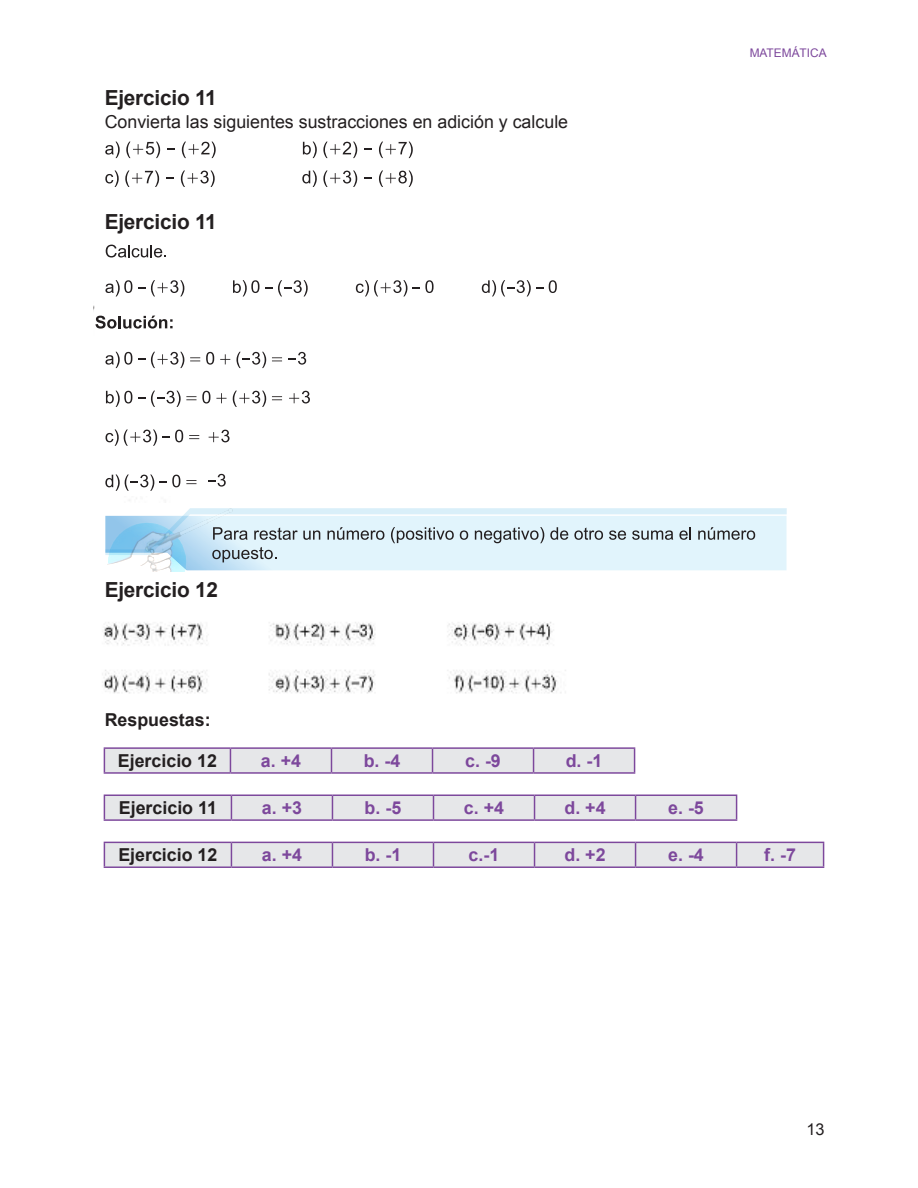
<style>
.page{position:relative;width:918px;height:1188px;background:#fff}
.page>*{position:absolute;margin:0;border:0;box-sizing:border-box;transform-origin:0 0}
.t1{font:700 20.85px "Arial";letter-spacing:-.01em;color:#231f20}
.t2{font:700 17.85px "Arial";color:#7d489c}
.t3{font:17.85px "Arial";color:#231f20}
.t4{font:700 17.85px "Arial";color:#231f20}
.t5{font:16.35px "Arial";color:#231f20}
.t6{font:11.85px "Arial";color:#7d489c}
</style>
<div class="page">
<img style="left:102px;top:622px;width:464px;height:72px">
<hr style="left:104px;top:747px;width:126px;height:2px;background:#7d489c">
<hr style="left:230px;top:747px;width:101px;height:2px;background:#7d489c">
<hr style="left:104px;top:772px;width:126px;height:2px;background:#7d489c">
<hr style="left:230px;top:772px;width:101px;height:2px;background:#7d489c">
<hr style="left:331px;top:772px;width:102px;height:2px;background:#7d489c">
<hr style="left:433px;top:772px;width:101px;height:2px;background:#7d489c">
<hr style="left:534px;top:772px;width:101px;height:2px;background:#7d489c">
<hr style="left:331px;top:747px;width:102px;height:2px;background:#7d489c">
<hr style="left:433px;top:747px;width:101px;height:2px;background:#7d489c">
<hr style="left:534px;top:747px;width:101px;height:2px;background:#7d489c">
<svg style="left:104px;top:748px;width:531px;height:25px;background:#ddd9e2"></svg>
<hr style="left:104px;top:819px;width:127px;height:2px;background:#7d489c">
<hr style="left:231px;top:819px;width:101px;height:2px;background:#7d489c">
<hr style="left:332px;top:819px;width:102px;height:2px;background:#7d489c">
<hr style="left:434px;top:819px;width:101px;height:2px;background:#7d489c">
<hr style="left:535px;top:819px;width:101px;height:2px;background:#7d489c">
<hr style="left:636px;top:819px;width:101px;height:2px;background:#7d489c">
<svg style="left:104px;top:795px;width:633px;height:25px;background:#ddd9e2"></svg>
<hr style="left:104px;top:866px;width:127px;height:2px;background:#7d489c">
<hr style="left:231px;top:866px;width:101px;height:2px;background:#7d489c">
<hr style="left:332px;top:866px;width:102px;height:2px;background:#7d489c">
<hr style="left:434px;top:866px;width:101px;height:2px;background:#7d489c">
<hr style="left:535px;top:866px;width:101px;height:2px;background:#7d489c">
<hr style="left:636px;top:866px;width:101px;height:2px;background:#7d489c">
<hr style="left:737px;top:866px;width:87px;height:2px;background:#7d489c">
<svg style="left:104px;top:842px;width:720px;height:25px;background:#ddd9e2"></svg>
<svg style="left:105px;top:142px;width:15px;height:16px"></svg>
<svg style="left:126px;top:142px;width:34px;height:16px"></svg>
<svg style="left:182px;top:142px;width:34px;height:16px"></svg>
<svg style="left:303px;top:142px;width:14px;height:16px"></svg>
<svg style="left:323px;top:142px;width:34px;height:16px"></svg>
<svg style="left:379px;top:142px;width:34px;height:16px"></svg>
<svg style="left:105px;top:170px;width:14px;height:17px"></svg>
<svg style="left:125px;top:170px;width:34px;height:17px"></svg>
<svg style="left:181px;top:170px;width:34px;height:17px"></svg>
<svg style="left:302px;top:170px;width:15px;height:17px"></svg>
<svg style="left:323px;top:170px;width:34px;height:17px"></svg>
<svg style="left:379px;top:170px;width:34px;height:17px"></svg>
<svg style="left:105px;top:508px;width:682px;height:63px;background:#d1e5ef"></svg>
<svg style="left:106px;top:245px;width:60px;height:13px"></svg>
<svg style="left:549px;top:280px;width:8px;height:13px"></svg>
<svg style="left:151px;top:280px;width:33px;height:16px"></svg>
<svg style="left:278px;top:280px;width:30px;height:16px"></svg>
<svg style="left:413px;top:280px;width:21px;height:13px"></svg>
<svg style="left:105px;top:280px;width:27px;height:16px"></svg>
<svg style="left:233px;top:280px;width:26px;height:16px"></svg>
<svg style="left:356px;top:280px;width:51px;height:16px"></svg>
<svg style="left:482px;top:280px;width:61px;height:16px"></svg>
<svg style="left:105px;top:352px;width:27px;height:16px"></svg>
<svg style="left:206px;top:352px;width:8px;height:13px"></svg>
<svg style="left:151px;top:352px;width:33px;height:16px"></svg>
<svg style="left:190px;top:357px;width:10px;height:5px"></svg>
<svg style="left:220px;top:354px;width:10px;height:10px"></svg>
<svg style="left:237px;top:352px;width:29px;height:16px"></svg>
<svg style="left:272px;top:357px;width:10px;height:5px"></svg>
<svg style="left:288px;top:352px;width:18px;height:13px"></svg>
<svg style="left:202px;top:391px;width:8px;height:13px"></svg>
<svg style="left:151px;top:391px;width:45px;height:16px"></svg>
<svg style="left:216px;top:393px;width:11px;height:10px"></svg>
<svg style="left:233px;top:391px;width:33px;height:16px"></svg>
<svg style="left:272px;top:396px;width:10px;height:4px"></svg>
<svg style="left:289px;top:391px;width:21px;height:13px"></svg>
<svg style="left:106px;top:391px;width:26px;height:16px"></svg>
<svg style="left:189px;top:435px;width:10px;height:4px"></svg>
<svg style="left:106px;top:429px;width:77px;height:17px"></svg>
<svg style="left:186px;top:480px;width:10px;height:4px"></svg>
<svg style="left:105px;top:474px;width:75px;height:17px"></svg>
<svg style="left:209px;top:430px;width:21px;height:12px"></svg>
<svg style="left:208px;top:474px;width:18px;height:13px"></svg>
<svg style="left:95px;top:316px;width:78px;height:13px"></svg>
<p class="t1" style="left:105px;top:90px;width:114px">Ejercicio 11</p>
<p class="t3" style="left:105px;top:115px;width:465px">Convierta las siguientes sustracciones en adición y calcule</p>
<p class="t1" style="left:105px;top:214px;width:114px">Ejercicio 11</p>
<p class="t1" style="left:105px;top:582px;width:115px">Ejercicio 12</p>
<p class="t4" style="left:105px;top:713px;width:107px">Respuestas:</p>
<p class="t6" style="left:750px;top:48px;width:79px">MATEMÁTICA</p>
<p class="t4" style="left:118px;top:754px;width:101px">Ejercicio 12</p>
<p class="t2" style="left:261px;top:754px;width:42px">a. +4</p>
<p class="t2" style="left:364px;top:754px;width:38px">b. -4</p>
<p class="t2" style="left:465px;top:754px;width:37px">c. -9</p>
<p class="t2" style="left:566px;top:754px;width:38px">d. -1</p>
<p class="t4" style="left:119px;top:801px;width:100px">Ejercicio 11</p>
<p class="t2" style="left:262px;top:801px;width:42px">a. +3</p>
<p class="t2" style="left:365px;top:801px;width:38px">b. -5</p>
<p class="t2" style="left:464px;top:801px;width:42px">c. +4</p>
<p class="t2" style="left:564px;top:801px;width:43px">d. +4</p>
<p class="t2" style="left:668px;top:801px;width:37px">e. -5</p>
<p class="t4" style="left:118px;top:848px;width:101px">Ejercicio 12</p>
<p class="t2" style="left:262px;top:848px;width:42px">a. +4</p>
<p class="t2" style="left:365px;top:848px;width:38px">b. -1</p>
<p class="t2" style="left:469px;top:848px;width:32px">c.-1</p>
<p class="t2" style="left:565px;top:848px;width:43px">d. +2</p>
<p class="t2" style="left:668px;top:848px;width:37px">e. -4</p>
<p class="t2" style="left:764px;top:848px;width:33px">f. -7</p>
<p class="t5" style="left:806px;top:1123px;width:20px">13</p>
</div>
